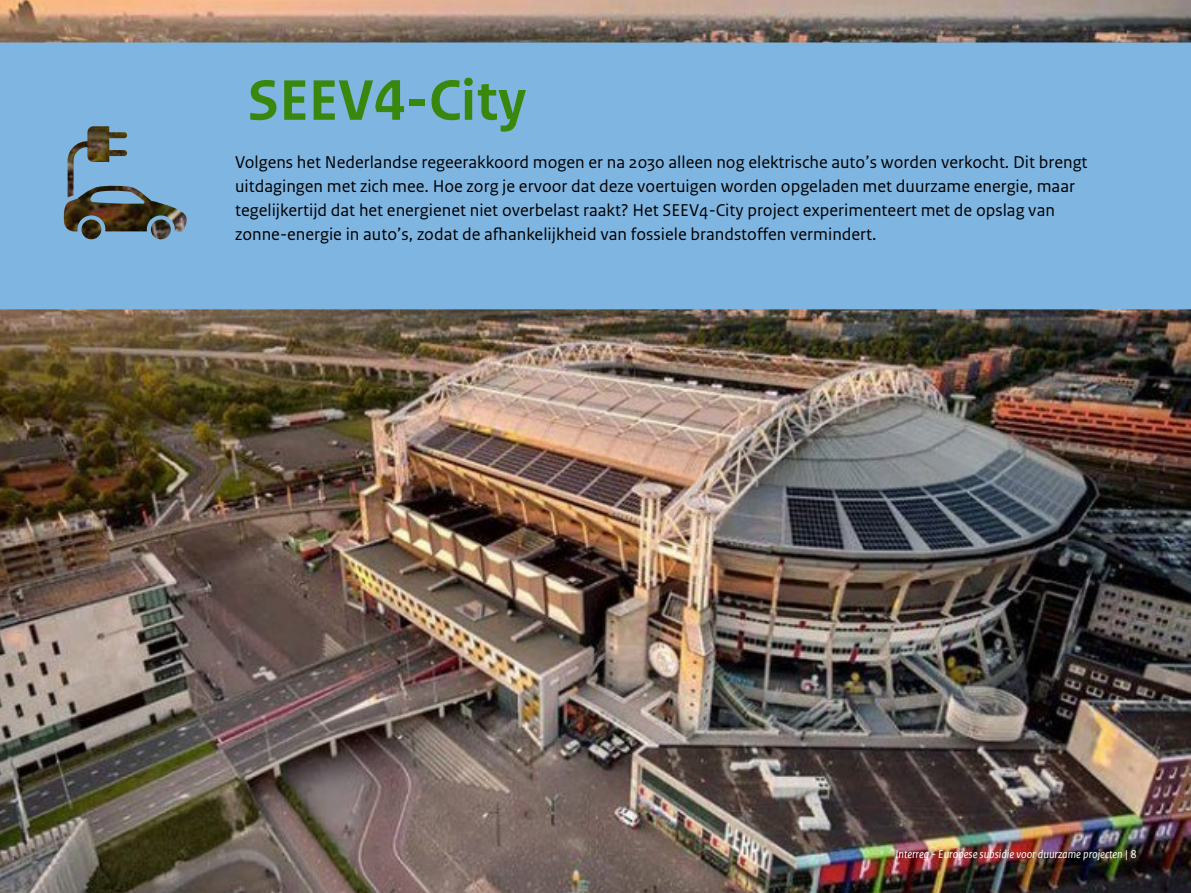
<style>
.page{position:relative;width:1191px;height:893px;background:#fff}
.page>*{position:absolute;margin:0;border:0;box-sizing:border-box;transform-origin:0 0}
.t1{font:700 60px "Rijksoverheid Sans Web Text";color:#39870c}
.t2{font:18px/24px "Rijksoverheid Sans Text";color:#000}
.t3{font:italic 12px "Rijksoverheid Sans Web Text";color:#fff}
.s1{font-style:normal}
</style>
<div class="page">
<img style="left:0;top:0;width:1191px;height:43px">
<img style="left:0;top:309px;width:1191px;height:584px">
<div style="left:0;top:43px;width:1191px;height:266px;background:#7fb5e1"></div>
<h1 class="t1" style="left:247px;top:66px;width:280px">SEEV4-City</h1>
<p class="t2" style="left:235px;top:150px;width:854px">Volgens het Nederlandse regeerakkoord mogen er na 2030 alleen nog elektrische auto’s worden verkocht. Dit brengt uitdagingen met zich mee. Hoe zorg je ervoor dat deze voertuigen worden opgeladen met duurzame energie, maar tegelijkertijd dat het energienet niet overbelast raakt? Het SEEV4-City project experimenteert met de opslag van zonne-energie in auto’s, zodat de afhankelijkheid van fossiele brandstoffen vermindert.</p>
<p class="t3" style="left:895px;top:847px;width:243px">Interreg - Europese subsidie voor duurzame projecten <span class="s1">| 8</span></p>
</div>
